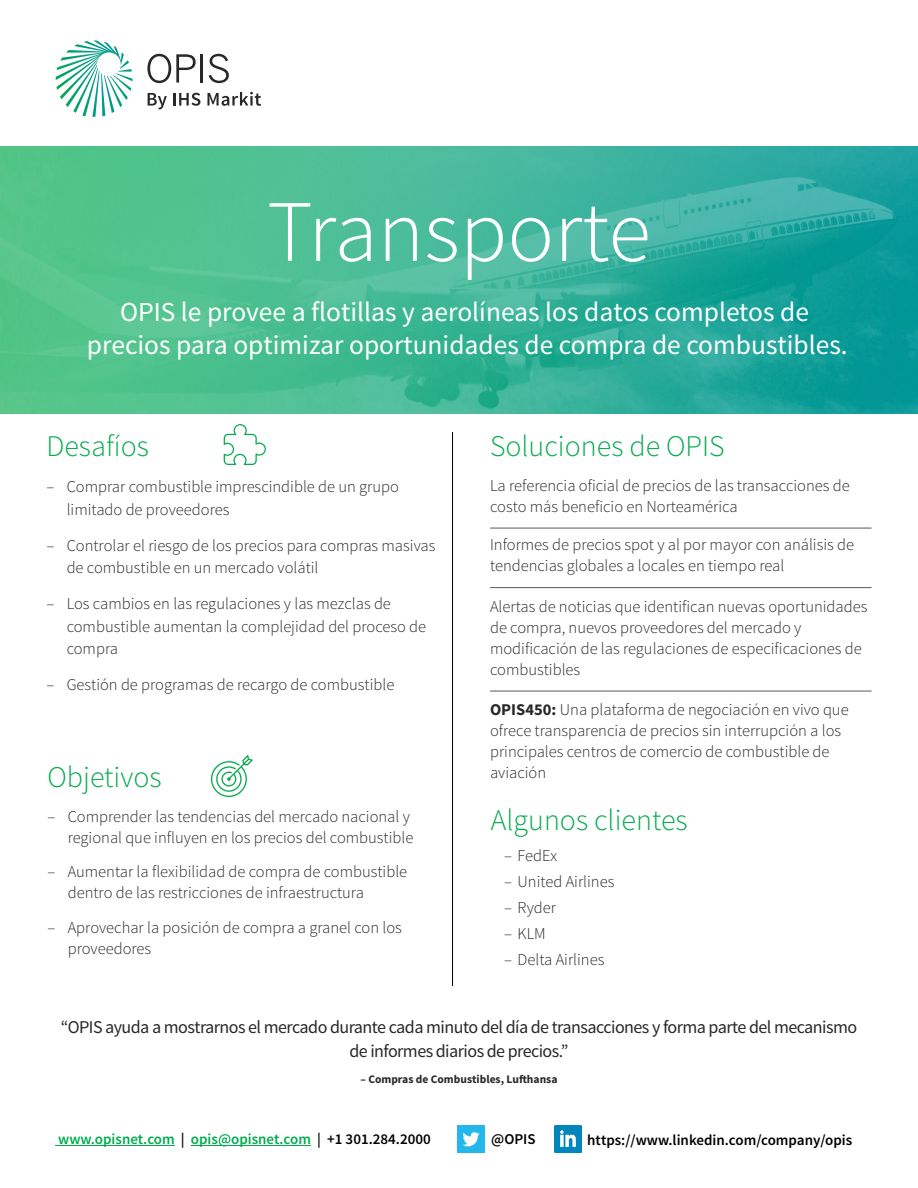
<style>
.page{position:relative;width:918px;height:1188px;background:#fff}
.page>*{position:absolute;margin:0;border:0;box-sizing:border-box;transform-origin:0 0}
.t1{font:300 87.6px "Source Sans Pro";color:#fff}
.t2{font:300 30px "Source Sans Pro";color:#07ab4d}
.t3{font:27.45px/33px "Source Sans Pro";color:#fff;text-align:center}
.t4{font:18px/24px "Source Sans Pro";letter-spacing:-.03em;color:#292829;text-align:center}
.t5{font:300 16.5px/21px "Source Sans Pro";color:#292829}
.t6{font:600 15px "Source Sans Pro";color:#00ab4e}
.t7{font:600 15px "Source Sans Pro";color:#000}
.t8{font:700 11.55px "Source Sans Pro";color:#292829}
.s1{font-weight:700}
.s2{color:#000}
</style>
<div class="page">
<svg style="left:56px;top:40px;width:77px;height:77px"></svg>
<svg style="left:148px;top:93px;width:19px;height:16px"></svg>
<svg style="left:173px;top:93px;width:27px;height:13px"></svg>
<svg style="left:207px;top:92px;width:54px;height:14px"></svg>
<svg style="left:147px;top:54px;width:49px;height:29px"></svg>
<hr style="left:201px;top:54px;width:2px;height:29px;background:#292829">
<svg style="left:209px;top:54px;width:20px;height:29px"></svg>
<hr style="left:55px;top:1145px;width:120px;height:1px;background:#00ab4e">
<hr style="left:191px;top:1145px;width:120px;height:1px;background:#00ab4e">
<img style="left:458px;top:1125px;width:27px;height:27px">
<img style="left:555px;top:1125px;width:27px;height:27px">
<svg style="left:224px;top:424px;width:42px;height:41px"></svg>
<hr style="left:452px;top:432px;width:1px;height:554px;background:#000">
<svg style="left:211px;top:755px;width:42px;height:42px"></svg>
<img style="left:0;top:146px;width:918px;height:268px">
<hr style="left:490px;top:528px;width:382px;height:1px;background:#58595b">
<hr style="left:490px;top:587px;width:382px;height:1px;background:#58595b">
<hr style="left:490px;top:691px;width:382px;height:1px;background:#58595b">
<h1 class="t1" style="left:267px;top:179px;width:385px">Transporte</h1>
<h3 class="t3" style="left:87px;top:296px;width:762px">OPIS le provee a flotillas y aerolíneas los datos completos de precios para optimizar oportunidades de compra de combustibles.</h3>
<h2 class="t2" style="left:46px;top:428px;width:104px">Desafíos</h2>
<p class="t5" style="left:67px;top:476px;width:334px;line-height:22.5px;text-indent:-20px">‒ Comprar combustible imprescindible de un grupo limitado de proveedores</p>
<p class="t5" style="left:67px;top:534px;width:370px;line-height:22.5px;text-indent:-20px">‒ Controlar el riesgo de los precios para compras masivas de combustible en un mercado volátil</p>
<p class="t5" style="left:67px;top:593px;width:361px;line-height:22.5px;text-indent:-20px">‒ Los cambios en las regulaciones y las mezclas de combustible aumentan la complejidad del proceso de compra</p>
<p class="t5" style="left:46px;top:674px;width:349px">‒ Gestión de programas de recargo de combustible</p>
<h2 class="t2" style="left:490px;top:428px;width:236px">Soluciones de OPIS</h2>
<p class="t5" style="left:490px;top:475px;width:361px">La referencia oficial de precios de las transacciones de costo más beneficio en Norteamérica</p>
<p class="t5" style="left:490px;top:534px;width:366px">Informes de precios spot y al por mayor con análisis de tendencias globales a locales en tiempo real</p>
<p class="t5" style="left:490px;top:596px;width:379px">Alertas de noticias que identifican nuevas oportunidades de compra, nuevos proveedores del mercado y modificación de las regulaciones de especificaciones de combustibles</p>
<p class="t5" style="left:490px;top:699px;width:360px"><span class="s1">OPIS450:</span> Una plataforma de negociación en vivo que ofrece transparencia de precios sin interrupción a los principales centros de comercio de combustible de</p>
<h2 class="t2" style="left:47px;top:759px;width:116px">Objetivos</h2>
<p class="t5" style="left:490px;top:762px;width:58px">aviación</p>
<p class="t5" style="left:47px;top:806px;width:367px;text-align:right">‒ Comprender las tendencias del mercado nacional y regional que influyen en los precios del combustible</p>
<p class="t5" style="left:68px;top:861px;width:341px;text-indent:-20px">‒ Aumentar la flexibilidad de compra de combustible dentro de las restricciones de infraestructura</p>
<p class="t5" style="left:68px;top:917px;width:336px;text-indent:-20px">‒ Aprovechar la posición de compra a granel con los proveedores</p>
<h2 class="t2" style="left:491px;top:802px;width:198px">Algunos clientes</h2>
<p class="t5" style="left:504px;top:842px;width:112px;line-height:26.1px">‒ FedEx<br>‒ United Airlines ‒ Ryder<br>‒ KLM<br>‒ Delta Airlines</p>
<p class="t4" style="left:61px;top:1015px;width:798px">“OPIS ayuda a mostrarnos el mercado durante cada minuto del día de transacciones y forma parte del mecanismo de informes diarios de precios.”</p>
<p class="t8" style="left:360px;top:1072px;width:199px">– Compras de Combustibles, Lufthansa</p>
<p class="t6" style="left:58px;top:1130px;width:374px">www.opisnet.com <span class="s2">|</span> opis@opisnet.com <span class="s2">| +1 301.284.2000</span></p>
<p class="t7" style="left:491px;top:1130px;width:46px">@OPIS</p>
<p class="t7" style="left:587px;top:1130px;width:267px">https://www.linkedin.com/company/opis</p>
</div>
